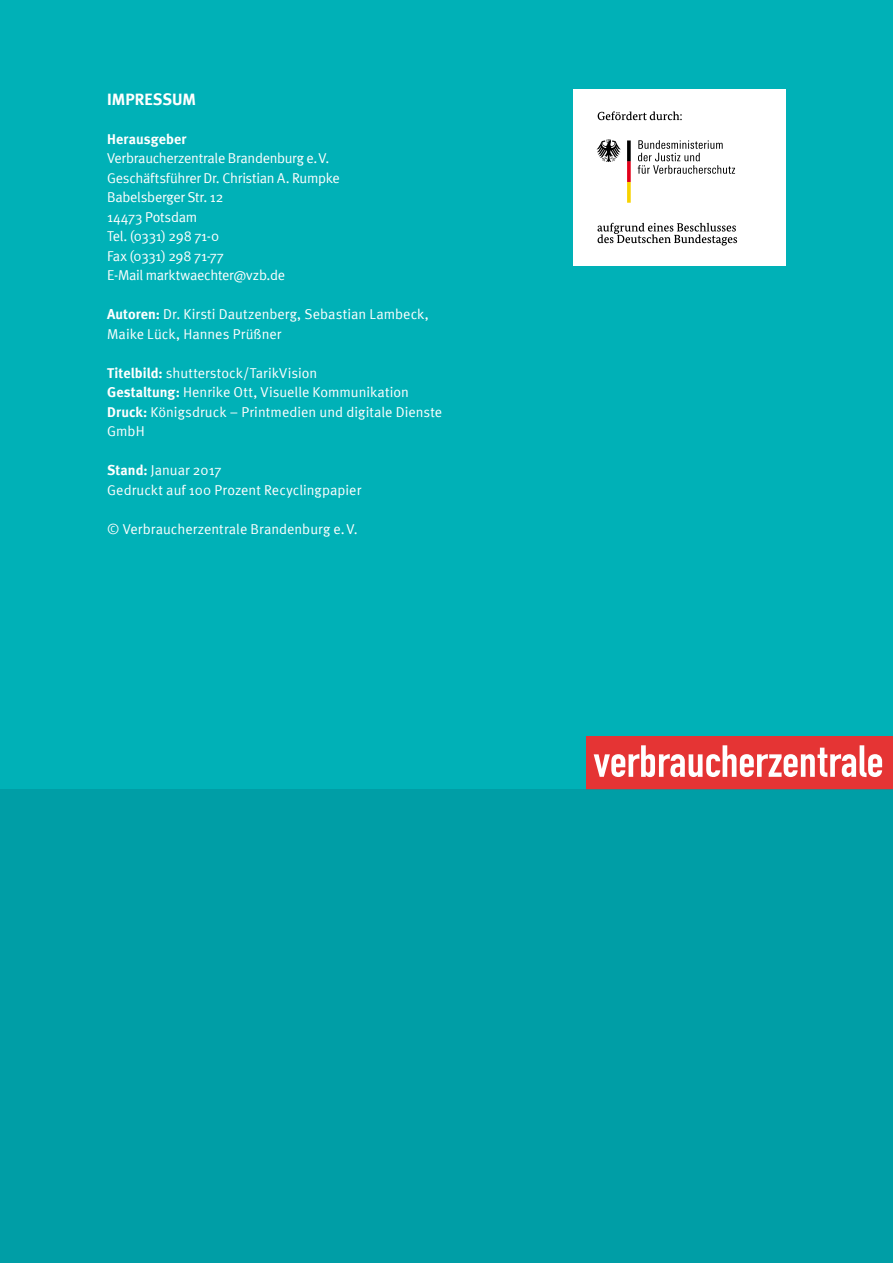
<style>
.page{position:relative;width:893px;height:1263px;background:#00b1b7}
.page>*{position:absolute;margin:0;border:0;box-sizing:border-box;transform-origin:0 0}
.t1{font:700 16.5px "Meta";letter-spacing:.005em;color:#fff}
.t2{font:14.25px/19.5px "Meta Normal";color:#fff}
.t3{font:14.25px/19.5px "Meta Normal";letter-spacing:-.02em;color:#fff}
.t4{font:700 14.25px "Meta";letter-spacing:.01em;color:#fff}
.s1{font-family:"Meta";font-weight:700}
</style>
<div class="page">
<div style="left:587px;top:736px;width:306px;height:53px;background:#e53434"></div>
<svg style="left:594px;top:745px;width:288px;height:32px"></svg>
<div style="left:0;top:789px;width:893px;height:474px;background:#0098a1"></div>
<div style="left:573px;top:89px;width:213px;height:177px;background:#fff"></div>
<svg style="left:597px;top:111px;width:140px;height:135px"></svg>
<p class="t1" style="left:107px;top:89px;width:90px">Impressum</p>
<p class="t4" style="left:107px;top:130px;width:81px">Herausgeber</p>
<p class="t3" style="left:107px;top:148px;width:234px">Verbraucherzentrale Brandenburg e.V.<br>Geschäftsführer Dr. Christian A. Rumpke<br>Babelsberger Str. 12<br>14473 Potsdam<br>Tel. (0331) 298 71-0<br>Fax (0331) 298 71-77<br>E-Mail marktwaechter@vzb.de</p>
<p class="t2" style="left:107px;top:304px;width:323px"><span class="s1">Autoren:</span> Dr. Kirsti Dautzenberg, Sebastian Lambeck,<br>Maike Lück, Hannes Prüßner</p>
<p class="t2" style="left:107px;top:363px;width:337px"><span class="s1">Titelbild:</span> shutterstock/TarikVision<br><span class="s1">Gestaltung:</span> Henrike Ott, Visuelle Kommunikation <span class="s1">Druck:</span> Königsdruck – Printmedien und digitale Dienste GmbH</p>
<p class="t2" style="left:107px;top:460px;width:255px"><span class="s1">Stand:</span> Januar 2017<br>Gedruckt auf 100 Prozent Recyclingpapier</p>
<p class="t2" style="left:107px;top:519px;width:252px">© Verbraucherzentrale Brandenburg e.V.</p>
</div>
